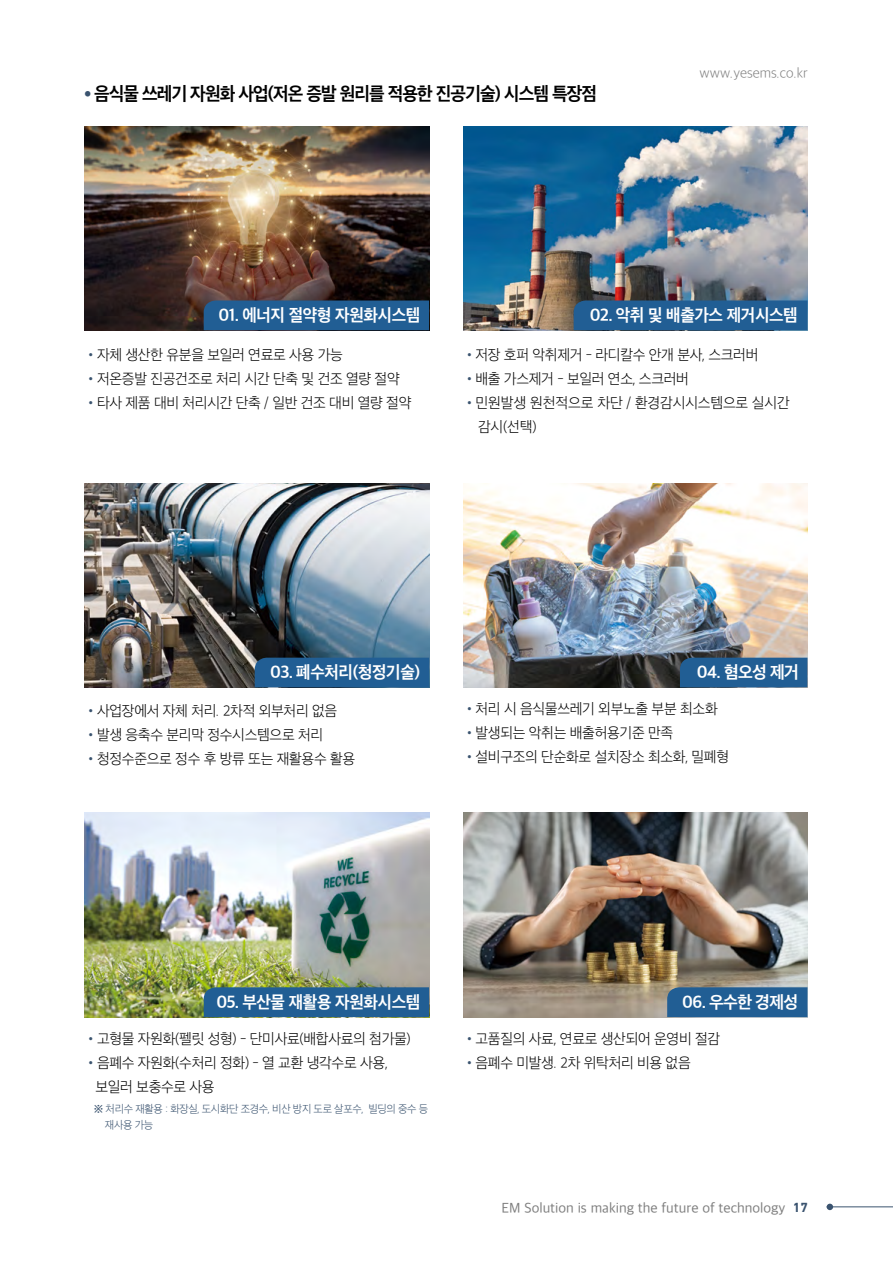
<style>
.page{position:relative;width:893px;height:1263px;background:#fff}
.page>*{position:absolute;margin:0;border:0;box-sizing:border-box;transform-origin:0 0}
.t1{font:18px "SD Gothic Neoa g Bd";letter-spacing:-.05em;color:#000;scale:.94 1}
.t2{font:16.5px "SD Gothic Neoa g Bd";letter-spacing:-.02em;color:#fff}
.t3{font:14.25px/24px "SD Gothic Neoa b Ult Lt";letter-spacing:-.02em;color:#000}
.t4{font:13.5px "SD Gothic Neoa d Rg";color:#7d7d7d}
.t5{font:13.5px "SD Gothic Neoa b Ult Lt";color:#7d7d7d}
.t6{font:10.5px/16.5px "SD Gothic Neoa b Ult Lt";letter-spacing:-.03em;color:#3a536f}
.s1{font-family:"SD Gothic Neoa f Sm";color:#3a536f}
.s2{font-family:"SD Gothic Neoa f Sm"}
.s3{font-family:"DIN Next LT Pro";font-weight:700;color:#3a536f}
</style>
<div class="page">
<hr style="left:827px;top:1206px;width:66px;height:1px;background:#3a536f">
<svg style="left:827px;top:1204px;width:6px;height:6px"></svg>
<img style="left:85px;top:126px;width:344px;height:204px">
<div style="left:204px;top:300px;width:225px;height:30px;background:#215e94"></div>
<img style="left:463px;top:127px;width:344px;height:203px">
<div style="left:574px;top:300px;width:233px;height:30px;background:#215e94"></div>
<img style="left:85px;top:813px;width:344px;height:204px">
<div style="left:204px;top:987px;width:225px;height:30px;background:#215e94"></div>
<img style="left:463px;top:813px;width:344px;height:204px">
<div style="left:667px;top:987px;width:140px;height:30px;background:#215e94"></div>
<img style="left:463px;top:483px;width:344px;height:204px">
<div style="left:680px;top:658px;width:127px;height:29px;background:#215e94"></div>
<img style="left:85px;top:483px;width:344px;height:204px">
<div style="left:255px;top:658px;width:174px;height:29px;background:#215e94"></div>
<p class="t1" style="left:85px;top:85px;width:547px"><sup>●</sup> 음식물 쓰레기 자원화 사업(저온 증발 원리를 적용한 진공기술) 시스템 특장점</p>
<p class="t5" style="left:700px;top:66px;width:110px">www.yesems.co.kr</p>
<p class="t2" style="left:219px;top:307px;width:203px">01. 에너지 절약형 자원화시스템</p>
<p class="t2" style="left:590px;top:307px;width:209px">02. 악취 및 배출가스 제거시스템</p>
<p class="t3" style="left:85px;top:343px;width:260px"><span class="s1">•</span>자체 생산한 유분을 보일러 연료로 사용 가능</p>
<p class="t3" style="left:85px;top:367px;width:317px"><span class="s1">•</span>저온증발 진공건조로 처리 시간 단축 및 건조 열량 절약</p>
<p class="t3" style="left:85px;top:391px;width:328px"><span class="s1">•</span>타사 제품 대비 처리시간 단축 / 일반 건조 대비 열량 절약</p>
<p class="t3" style="left:463px;top:343px;width:297px"><span class="s1">•</span>저장 호퍼 악취제거 - 라디칼수 안개 분사, 스크러버</p>
<p class="t3" style="left:463px;top:367px;width:227px"><span class="s1">•</span>배출 가스제거 - 보일러 연소, 스크러버</p>
<p class="t3" style="left:478px;top:391px;width:313px;text-indent:-15px"><span class="s1">•</span>민원발생 원천적으로 차단 / 환경감시시스템으로 실시간 감시(선택)</p>
<p class="t2" style="left:270px;top:664px;width:151px">03. 폐수처리(청정기술)</p>
<p class="t3" style="left:85px;top:698px;width:254px"><span class="s1">•</span>사업장에서 자체 처리. 2차적 외부처리 없음</p>
<p class="t3" style="left:85px;top:722px;width:240px"><span class="s1">•</span>발생 응축수 분리막 정수시스템으로 처리</p>
<p class="t3" style="left:85px;top:746px;width:272px"><span class="s1">•</span>청정수준으로 정수 후 방류 또는 재활용수 활용</p>
<p class="t2" style="left:697px;top:664px;width:104px">04. 혐오성 제거</p>
<p class="t3" style="left:463px;top:697px;width:256px"><span class="s1">•</span>처리 시 음식물쓰레기 외부노출 부분 최소화</p>
<p class="t3" style="left:463px;top:721px;width:212px"><span class="s1">•</span>발생되는 악취는 배출허용기준 만족</p>
<p class="t3" style="left:463px;top:745px;width:268px"><span class="s1">•</span>설비구조의 단순화로 설치장소 최소화, 밀폐형</p>
<p class="t2" style="left:216px;top:994px;width:205px">05. 부산물 재활용 자원화시스템</p>
<p class="t2" style="left:682px;top:994px;width:118px">06. 우수한 경제성</p>
<p class="t3" style="left:85px;top:1026px;width:328px"><span class="s1">•</span>고형물 자원화(펠릿 성형) - 단미사료(배합사료의 첨가물)</p>
<p class="t3" style="left:95px;top:1050px;width:294px;text-indent:-11px"><span class="s1">•</span>음폐수 자원화(수처리 정화) - 열 교환 냉각수로 사용, 보일러 보충수로 사용</p>
<p class="t6" style="left:105px;top:1100px;width:325px;text-indent:-11px"><span class="s2">※</span> 처리수 재활용 : 화장실, 도시화단 조경수, 비산 방지 도로 살포수, 빌딩의 중수 등 재사용 가능</p>
<p class="t3" style="left:463px;top:1026px;width:259px"><span class="s1">•</span>고품질의 사료, 연료로 생산되어 운영비 절감</p>
<p class="t3" style="left:463px;top:1050px;width:229px"><span class="s1">•</span>음폐수 미발생. 2차 위탁처리 비용 없음</p>
<p class="t4" style="left:501px;top:1201px;width:308px">EM Solution is making the future of technology <span class="s3">17</span></p>
</div>
